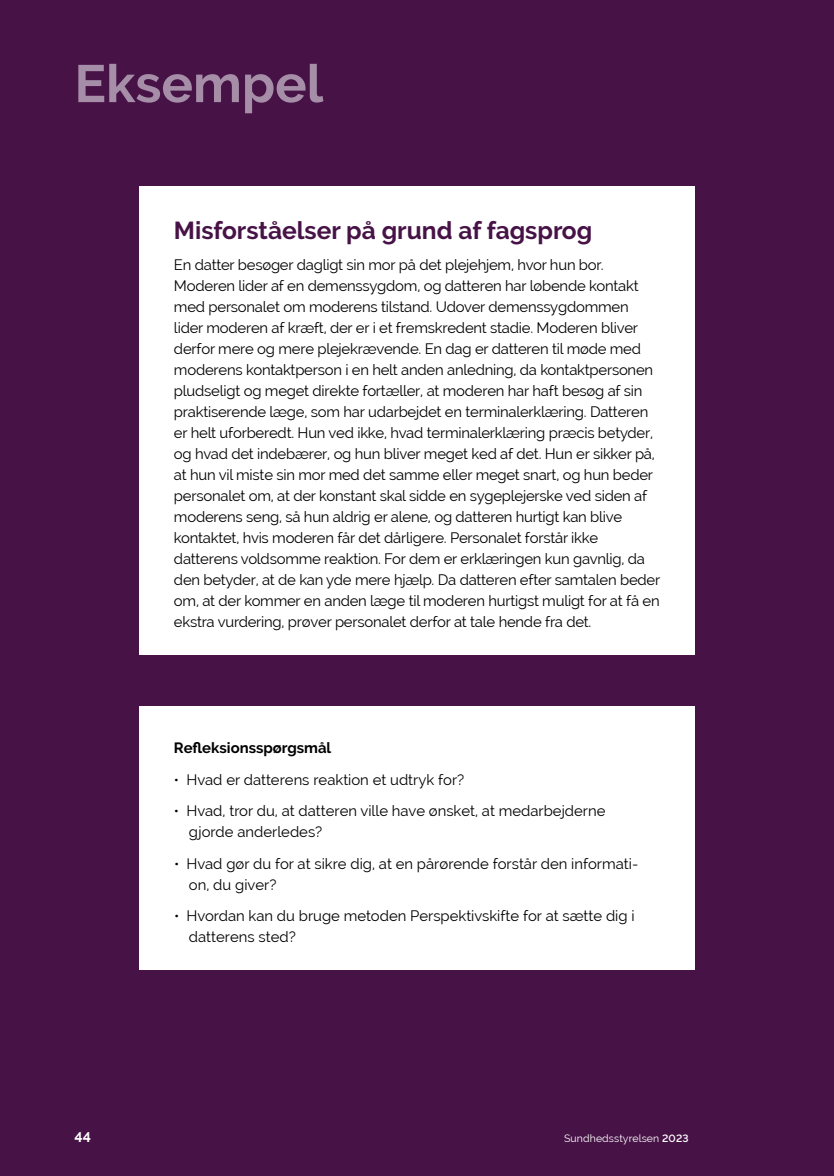
<style>
.page{position:relative;width:834px;height:1176px;background:#fff}
.page>*{position:absolute;margin:0;border:0;box-sizing:border-box;transform-origin:0 0}
.t1{font:700 52.5px "Raleway";color:#a68da8}
.t2{font:700 24.5px "Raleway";color:#471347}
.t3{font:14.88px/21px "Raleway";letter-spacing:-.015em;color:#000}
.t4{font:700 14.88px "Raleway";color:#000}
.t5{font:700 14px "Raleway";color:#fff}
.t6{font:10.5px "Raleway";letter-spacing:.01em;color:#fff}
.s1{font-weight:600}
</style>
<div class="page">
<div style="left:0;top:0;width:833px;height:1176px;background:#471347"></div>
<div style="left:139px;top:706px;width:555px;height:263px;background:#fff"></div>
<div style="left:139px;top:186px;width:555px;height:468px;background:#fff"></div>
<h1 class="t1" style="left:74px;top:54px;width:250px">Eksempel</h1>
<h2 class="t2" style="left:174px;top:216px;width:419px">Misforståelser på grund af fagsprog</h2>
<p class="t3" style="left:174px;top:254px;width:487px">En datter besøger dagligt sin mor på det plejehjem, hvor hun bor.<br>Moderen lider af en demenssygdom, og datteren har løbende kontakt med personalet om moderens tilstand. Udover demenssygdommen lider moderen af kræft, der er i et fremskredent stadie. Moderen bliver derfor mere og mere plejekrævende. En dag er datteren til møde med moderens kontaktperson i en helt anden anledning, da kontaktpersonen pludseligt og meget direkte fortæller, at moderen har haft besøg af sin praktiserende læge, som har udarbejdet en terminalerklæring. Datteren er helt uforberedt. Hun ved ikke, hvad terminalerklæring præcis betyder, og hvad det indebærer, og hun bliver meget ked af det. Hun er sikker på, at hun vil miste sin mor med det samme eller meget snart, og hun beder personalet om, at der konstant skal sidde en sygeplejerske ved siden af moderens seng, så hun aldrig er alene, og datteren hurtigt kan blive kontaktet, hvis moderen får det dårligere. Personalet forstår ikke datterens voldsomme reaktion. For dem er erklæringen kun gavnlig, da den betyder, at de kan yde mere hjælp. Da datteren efter samtalen beder om, at der kommer en anden læge til moderen hurtigst muligt for at få en ekstra vurdering, prøver personalet derfor at tale hende fra det.</p>
<p class="t4" style="left:174px;top:739px;width:159px">Refleksionsspørgsmål</p>
<p class="t3" style="left:174px;top:769px;width:292px">• Hvad er datterens reaktion et udtryk for?</p>
<p class="t3" style="left:189px;top:800px;width:418px;text-indent:-15px">• Hvad, tror du, at datteren ville have ønsket, at medarbejderne gjorde anderledes?</p>
<p class="t3" style="left:189px;top:853px;width:451px;text-indent:-15px">• Hvad gør du for at sikre dig, at en pårørende forstår den informati&shy;on, du giver?</p>
<p class="t3" style="left:189px;top:905px;width:447px;text-indent:-15px">• Hvordan kan du bruge metoden Perspektivskifte for at sætte dig i datterens sted?</p>
<p class="t5" style="left:74px;top:1129px;width:18px">44</p>
<p class="t6" style="left:564px;top:1132px;width:126px">Sundhedsstyrelsen <span class="s1">2023</span></p>
</div>
